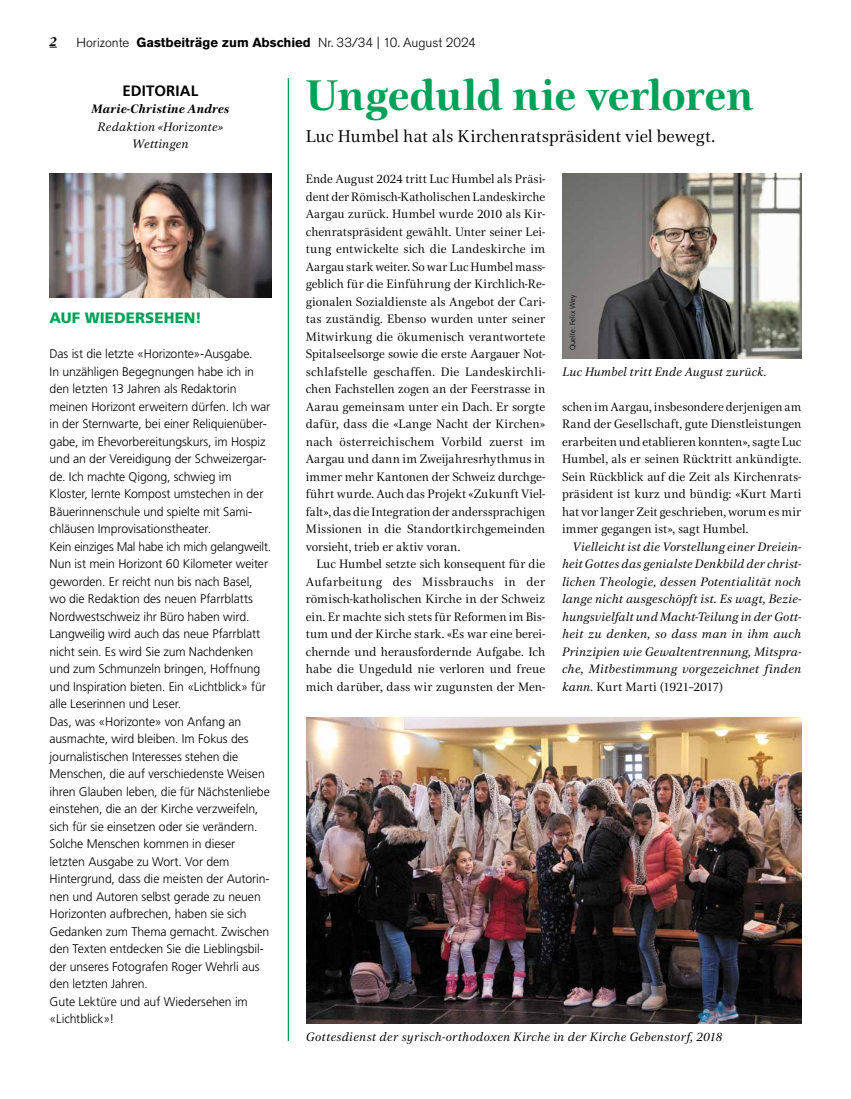
<style>
.page{position:relative;width:851px;height:1099px;background:#fff}
.page>*{position:absolute;margin:0;border:0;box-sizing:border-box;transform-origin:0 0}
.t1{font:700 43.75px "Civita";letter-spacing:-.015em;color:#00a158}
.t2{font:17.5px "Civita";color:#000}
.t3{font:900 15px "Frutiger LT Std";letter-spacing:.005em;color:#00a158}
.t4{font:700 15px "Frutiger LT Std";letter-spacing:.01em;color:#000}
.t5{font:300 13.12px "Akzidenz Grotesk Pro";color:#000}
.t6{font:italic 700 13.12px "Plantin MT Pro";color:#000}
.t7{font:12.5px/17.5px "Civita";letter-spacing:.005em;color:#000;text-align:justify}
.t8{font:300 12.5px/17.5px "Frutiger LT Std";letter-spacing:-.005em;color:#000}
.t9{font:italic 12.5px/17.5px "Civita";letter-spacing:.01em;color:#000;text-align:justify}
.t10{font:italic 700 12.5px "Civita";color:#000}
.t11{font:300 7.5px "Frutiger LT Std";letter-spacing:.02em;color:#000}
.s1{font-weight:700}
.s2{font-style:normal}
</style>
<div class="page">
<hr style="left:288px;top:78px;width:1px;height:962px;background:#00a158">
<img style="left:306px;top:717px;width:495px;height:306px">
<img style="left:562px;top:174px;width:239px;height:184px">
<img style="left:50px;top:174px;width:221px;height:123px">
<p class="t6" style="left:50px;top:33px;width:9px">2</p>
<p class="t5" style="left:76px;top:34px;width:401px">Horizonte <span class="s1">Gastbeiträge zum Abschied</span> Nr. 33/34 | 10. August 2024</p>
<p class="t4" style="left:122px;top:81px;width:77px">EDITORIAL</p>
<p class="t10" style="left:92px;top:101px;width:139px">Marie-Christine Andres</p>
<p class="t9" style="left:98px;top:117px;width:127px;text-align:center">Redaktion «Horizonte»<br>Wettingen</p>
<p class="t3" style="left:50px;top:309px;width:154px">AUF WIEDERSEHEN!</p>
<p class="t8" style="left:50px;top:345px;width:223px">Das ist die letzte «Horizonte»-Ausgabe.<br>In unzähligen Begegnungen habe ich in den letzten 13 Jahren als Redaktorin meinen Horizont erweitern dürfen. Ich war in der Sternwarte, bei einer Reliquienüber&shy;gabe, im Ehevorbereitungskurs, im Hospiz und an der Vereidigung der Schweizergar&shy;de. Ich machte Qigong, schwieg im Kloster, lernte Kompost umstechen in der Bäuerinnenschule und spielte mit Sami&shy;chläusen Improvisationstheater.<br>Kein einziges Mal habe ich mich gelangweilt.<br>Nun ist mein Horizont 60 Kilometer weiter geworden. Er reicht nun bis nach Basel, wo die Redaktion des neuen Pfarrblatts Nordwestschweiz ihr Büro haben wird.<br>Langweilig wird auch das neue Pfarrblatt nicht sein. Es wird Sie zum Nachdenken und zum Schmunzeln bringen, Hoffnung und Inspiration bieten. Ein «Lichtblick» für alle Leserinnen und Leser.<br>Das, was «Horizonte» von Anfang an ausmachte, wird bleiben. Im Fokus des journalistischen Interesses stehen die Menschen, die auf verschiedenste Weisen ihren Glauben leben, die für Nächstenliebe einstehen, die an der Kirche verzweifeln, sich für sie einsetzen oder sie verändern.<br>Solche Menschen kommen in dieser letzten Ausgabe zu Wort. Vor dem Hintergrund, dass die meisten der Autorin&shy;nen und Autoren selbst gerade zu neuen Horizonten aufbrechen, haben sie sich Gedanken zum Thema gemacht. Zwischen den Texten entdecken Sie die Lieblingsbil&shy;der unseres Fotografen Roger Wehrli aus den letzten Jahren.<br>Gute Lektüre und auf Wiedersehen im «Lichtblick»!</p>
<h1 class="t1" style="left:306px;top:66px;width:449px">Ungeduld nie verloren</h1>
<h2 class="t2" style="left:306px;top:125px;width:410px">Luc Humbel hat als Kirchenratspräsident viel bewegt.</h2>
<p class="t7" style="left:306px;top:170px;width:241px">Ende August 2024 tritt Luc Humbel als Präsi&shy;dent der Römisch-Katholischen Landeskirche Aargau zurück. Humbel wurde 2010 als Kir&shy;chenratspräsident gewählt. Unter seiner Lei&shy;tung entwickelte sich die Landeskirche im Aargau stark weiter. So war Luc Humbel mass&shy;geblich für die Einführung der Kirchlich-Re&shy;gionalen Sozialdienste als Angebot der Cari&shy;tas zuständig. Ebenso wurden unter seiner Mitwirkung die ökumenisch verantwortete Spitalseelsorge sowie die erste Aargauer Not&shy;schlafstelle geschaffen. Die Landeskirchli&shy;chen Fachstellen zogen an der Feerstrasse in Aarau gemeinsam unter ein Dach. Er sorgte dafür, dass die «Lange Nacht der Kirchen» nach österreichischem Vorbild zuerst im Aargau und dann im Zweijahresrhythmus in immer mehr Kantonen der Schweiz durchge&shy;führt wurde. Auch das Projekt «Zukunft Viel&shy;falt», das die Integration der anderssprachigen Missionen in die Standortkirchgemeinden vorsieht, trieb er aktiv voran.</p>
<p class="t7" style="left:306px;top:555px;width:241px;text-indent:11px">Luc Humbel setzte sich konsequent für die Aufarbeitung des Missbrauchs in der römisch-katholischen Kirche in der Schweiz ein. Er machte sich stets für Reformen im Bis&shy;tum und der Kirche stark. «Es war eine berei&shy;chernde und herausfordernde Aufgabe. Ich habe die Ungeduld nie verloren und freue mich darüber, dass wir zugunsten der Men-</p>
<p class="t11" style="left:568px;top:350px;width:57px;rotate:-90deg">Quelle: Felix Wey</p>
<p class="t9" style="left:562px;top:362px;width:205px">Luc Humbel tritt Ende August zurück.</p>
<p class="t7" style="left:562px;top:397px;width:241px">schen im Aargau, insbesondere derjenigen am Rand der Gesellschaft, gute Dienstleistungen erarbeiten und etablieren konnten», sagte Luc Humbel, als er seinen Rücktritt ankündigte.<br>Sein Rückblick auf die Zeit als Kirchenrats&shy;präsident ist kurz und bündig: «Kurt Marti hat vor langer Zeit geschrieben, worum es mir immer gegangen ist», sagt Humbel.</p>
<p class="t9" style="left:562px;top:537px;width:241px;text-indent:11px">Vielleicht ist die Vorstellung einer Dreiein&shy;heit Gottes das genialste Denkbild der christ&shy;lichen Theologie, dessen Potentialität noch lange nicht ausgeschöpft ist. Es wagt, Bezie&shy;hungsvielfalt und Macht-Teilung in der Gott&shy;heit zu denken, so dass man in ihm auch Prinzipien wie Gewaltentrennung, Mitspra&shy;che, Mitbestimmung vorgezeichnet finden kann. <span class="s2">Kurt Marti (1921–2017)</span></p>
<p class="t9" style="left:306px;top:1027px;width:418px">Gottesdienst der syrisch-orthodoxen Kirche in der Kirche Gebenstorf, 2018</p>
</div>
